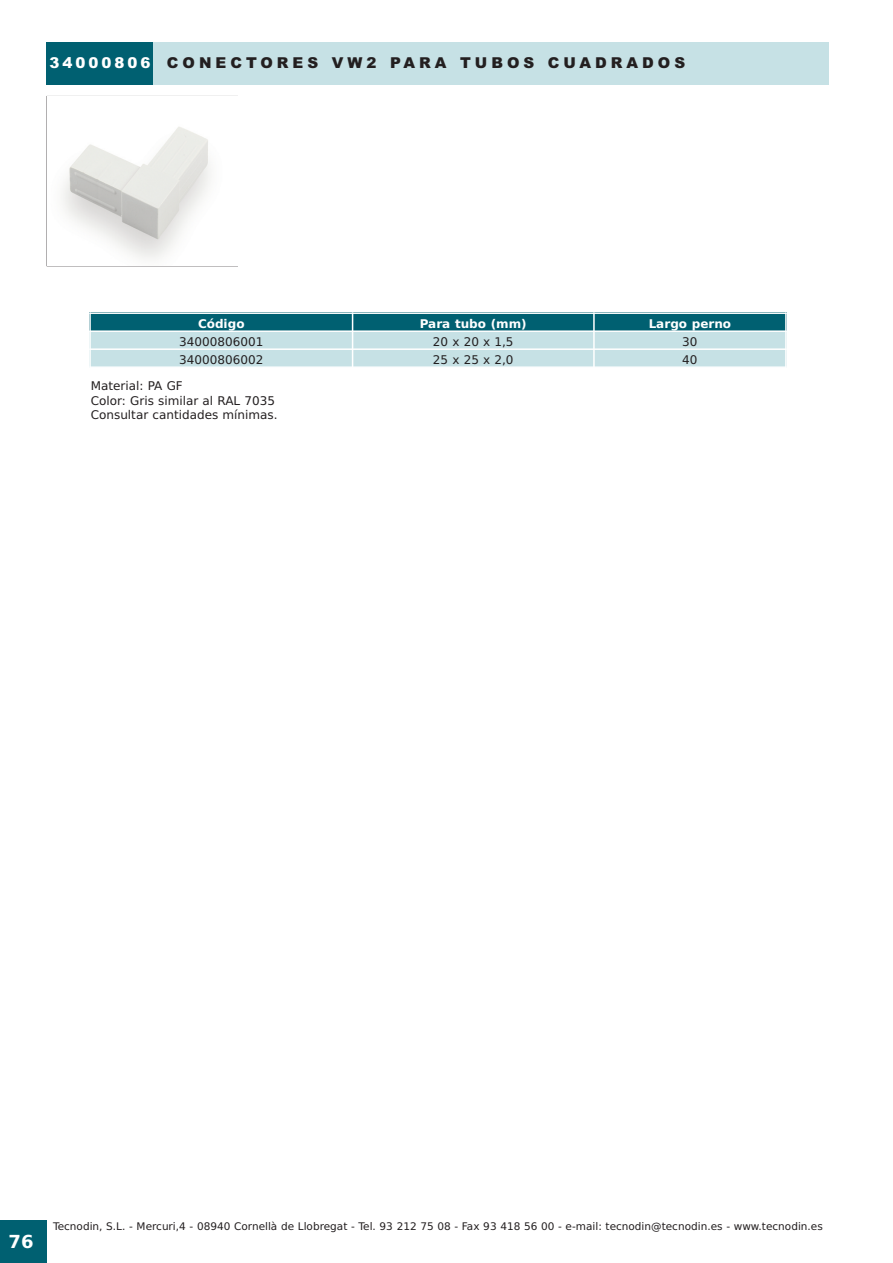
<style>
.page{position:relative;width:893px;height:1263px;background:#fff}
.page>*{position:absolute;margin:0;border:0;box-sizing:border-box;transform-origin:0 0}
.t1{font:700 18px "Bitstream Vera Sans";color:#fff}
.t2{font:900 15px "Arial";letter-spacing:.265em;color:#231f20}
.t3{font:12px/14.4px "Bitstream Vera Sans";color:#231f20}
.t4{font:700 12px "Bitstream Vera Sans";color:#fff}
.t5{font:10.5px "Bitstream Vera Sans";color:#231f20}
.s1{color:#fff}
</style>
<div class="page">
<div style="left:0;top:1220px;width:47px;height:43px;background:#006071"></div>
<div style="left:47px;top:43px;width:782px;height:42px;background:#c6e1e5"></div>
<div style="left:47px;top:43px;width:106px;height:42px;background:#006071"></div>
<img style="left:62px;top:127px;width:148px;height:132px">
<div style="left:89px;top:312px;width:264px;height:19px;background:#006071"></div>
<div style="left:353px;top:312px;width:241px;height:19px;background:#006071"></div>
<div style="left:594px;top:312px;width:193px;height:19px;background:#006071"></div>
<div style="left:89px;top:331px;width:264px;height:18px;background:#c6e1e5"></div>
<div style="left:353px;top:331px;width:241px;height:18px;background:#c6e1e5"></div>
<div style="left:594px;top:331px;width:193px;height:18px;background:#c6e1e5"></div>
<div style="left:89px;top:349px;width:264px;height:19px;background:#c6e1e5"></div>
<div style="left:353px;top:349px;width:241px;height:19px;background:#c6e1e5"></div>
<div style="left:594px;top:349px;width:193px;height:19px;background:#c6e1e5"></div>
<hr style="left:89px;top:312px;width:2px;height:56px;background:#fff">
<hr style="left:352px;top:312px;width:1px;height:56px;background:#fff">
<hr style="left:593px;top:312px;width:2px;height:56px;background:#fff">
<hr style="left:785px;top:312px;width:2px;height:56px;background:#fff">
<hr style="left:89px;top:312px;width:698px;height:2px;background:#fff">
<hr style="left:89px;top:330px;width:698px;height:2px;background:#fff">
<hr style="left:89px;top:348px;width:698px;height:2px;background:#fff">
<hr style="left:89px;top:366px;width:698px;height:2px;background:#fff">
<h2 class="t2" style="left:49px;top:54px;width:637px"><span class="s1">34000806</span> CONECTORES VW2 PARA TUBOS CUADRADOS</h2>
<p class="t4" style="left:198px;top:316px;width:48px">Código</p>
<p class="t4" style="left:420px;top:316px;width:108px">Para tubo (mm)</p>
<p class="t4" style="left:649px;top:316px;width:84px">Largo perno</p>
<p class="t3" style="left:179px;top:334px;width:85px">34000806001</p>
<p class="t3" style="left:433px;top:334px;width:82px">20 x 20 x 1,5</p>
<p class="t3" style="left:682px;top:334px;width:17px">30</p>
<p class="t3" style="left:179px;top:352px;width:85px">34000806002</p>
<p class="t3" style="left:433px;top:352px;width:82px">25 x 25 x 2,0</p>
<p class="t3" style="left:682px;top:352px;width:17px">40</p>
<p class="t3" style="left:91px;top:379px;width:188px">Material: PA GF<br>Color: Gris similar al RAL 7035<br>Consultar cantidades mínimas.</p>
<h1 class="t1" style="left:9px;top:1232px;width:27px">76</h1>
<p class="t5" style="left:53px;top:1220px;width:771px">Tecnodin, S.L. - Mercuri,4 - 08940 Cornellà de Llobregat - Tel. 93 212 75 08 - Fax 93 418 56 00 - e-mail: tecnodin@tecnodin.es - www.tecnodin.es</p>
</div>
